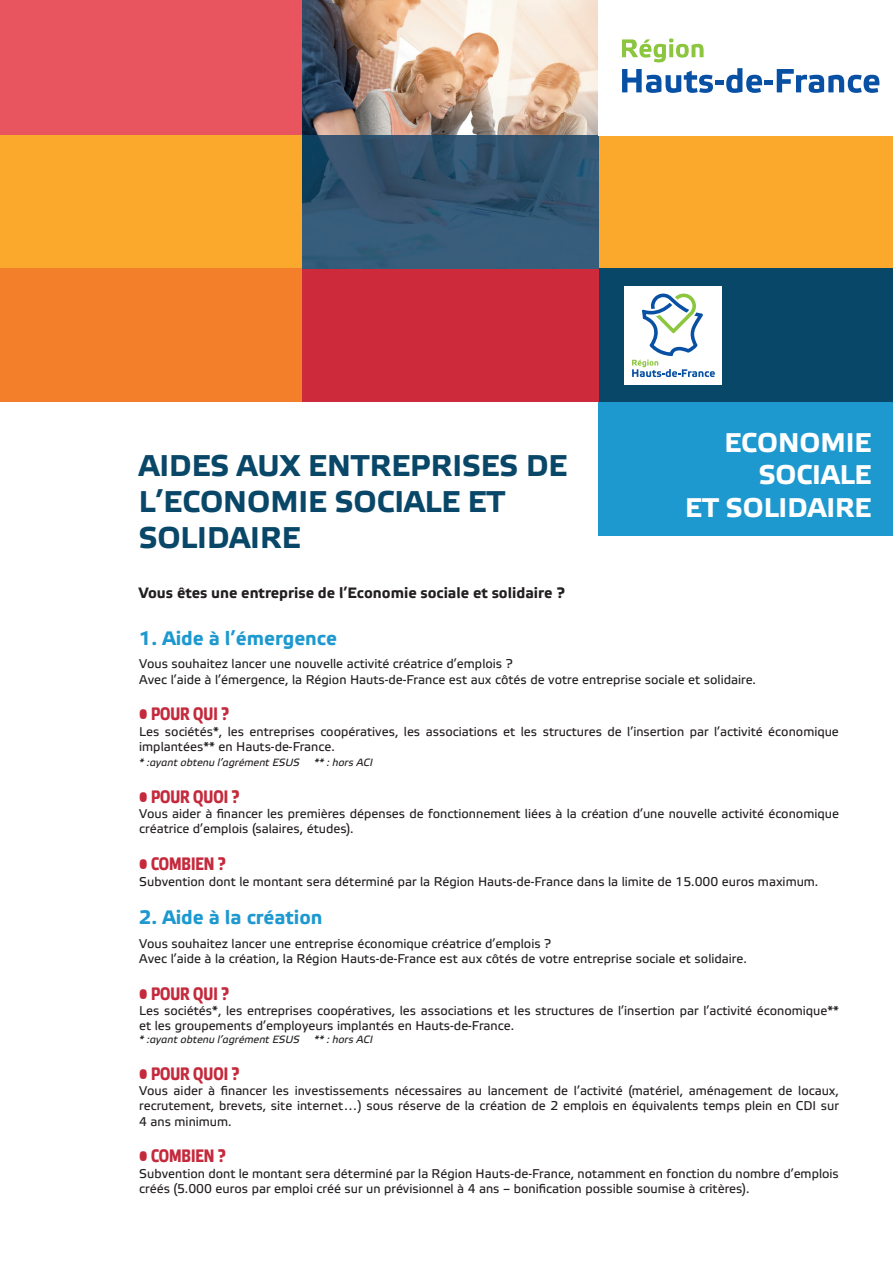
<style>
.page{position:relative;width:893px;height:1263px;background:#fff}
.page>*{position:absolute;margin:0;border:0;box-sizing:border-box;transform-origin:0 0}
.t1{font:700 30px/36px "Etelka Text";color:#094768}
.t2{font:700 27px/32.4px "Etelka Text";color:#fff;text-align:right}
.t3{font:700 19.5px "Etelka Text";color:#1e99cf}
.t4{font:700 18px "Etelka Narrow Text";color:#c4293c}
.t5{font:700 15px "Etelka Text";color:#231f20}
.t6{font:12.75px/15.3px "Etelka Text";color:#231f20}
.t7{font:italic 10.5px "Etelka Text";color:#231f20}
</style>
<div class="page">
<div style="left:599px;top:136px;width:294px;height:133px;background:#faa92c"></div>
<div style="left:598px;top:268px;width:295px;height:134px;background:#094768"></div>
<img style="left:302px;top:0;width:296px;height:136px">
<div style="left:0;top:0;width:302px;height:135px;background:#e8555f"></div>
<div style="left:598px;top:402px;width:295px;height:133px;background:#1e99cf"></div>
<div style="left:301px;top:268px;width:298px;height:134px;background:#cd2b3c"></div>
<img style="left:302px;top:136px;width:297px;height:132px">
<div style="left:0;top:135px;width:302px;height:133px;background:#faa92c"></div>
<div style="left:0;top:268px;width:302px;height:134px;background:#f47f2b"></div>
<svg style="left:622px;top:39px;width:81px;height:23px"></svg>
<svg style="left:622px;top:69px;width:91px;height:24px"></svg>
<div style="left:715px;top:80px;width:9px;height:5px;background:#0850a3"></div>
<svg style="left:726px;top:68px;width:36px;height:25px"></svg>
<div style="left:764px;top:80px;width:9px;height:5px;background:#0850a3"></div>
<svg style="left:777px;top:69px;width:103px;height:24px"></svg>
<div style="left:625px;top:286px;width:97px;height:98px;background:#fff"></div>
<svg style="left:632px;top:294px;width:83px;height:83px"></svg>
<h2 class="t2" style="left:685px;top:427px;width:188px">ECONOMIE<br>SOCIALE<br>ET SOLIDAIRE</h2>
<h1 class="t1" style="left:139px;top:448px;width:430px">AIDES AUX ENTREPRISES DE<br>L’ECONOMIE SOCIALE ET<br>SOLIDAIRE</h1>
<p class="t5" style="left:139px;top:583px;width:428px">Vous êtes une entreprise de l’Economie sociale et solidaire ?</p>
<h3 class="t3" style="left:139px;top:626px;width:199px">1. Aide à l’émergence</h3>
<p class="t6" style="left:139px;top:657px;width:618px">Vous souhaitez lancer une nouvelle activité créatrice d’emplois ?<br>Avec l’aide à l’émergence, la Région Hauts-de-France est aux côtés de votre entreprise sociale et solidaire.</p>
<h3 class="t4" style="left:139px;top:704px;width:91px">• POUR QUI ?</h3>
<p class="t6" style="left:139px;top:724px;width:701px">Les sociétés*, les entreprises coopératives, les associations et les structures de l’insertion par l’activité économique implantées** en Hauts-de-France.</p>
<p class="t7" style="left:139px;top:756px;width:162px">* :ayant obtenu l’agrément ESUS</p>
<p class="t7" style="left:314px;top:756px;width:60px">** : hors ACI</p>
<h3 class="t4" style="left:139px;top:786px;width:102px">• POUR QUOI ?</h3>
<p class="t6" style="left:139px;top:806px;width:701px">Vous aider à financer les premières dépenses de fonctionnement liées à la création d’une nouvelle activité économique créatrice d’emplois (salaires, études).</p>
<h3 class="t4" style="left:139px;top:854px;width:88px">• COMBIEN ?</h3>
<p class="t6" style="left:139px;top:874px;width:681px">Subvention dont le montant sera déterminé par la Région Hauts-de-France dans la limite de 15.000 euros maximum.</p>
<h3 class="t3" style="left:139px;top:905px;width:185px">2. Aide à la création</h3>
<p class="t6" style="left:139px;top:936px;width:609px">Vous souhaitez lancer une entreprise économique créatrice d’emplois ?<br>Avec l’aide à la création, la Région Hauts-de-France est aux côtés de votre entreprise sociale et solidaire.</p>
<h3 class="t4" style="left:139px;top:983px;width:91px">• POUR QUI ?</h3>
<p class="t6" style="left:139px;top:1003px;width:701px">Les sociétés*, les entreprises coopératives, les associations et les structures de l’insertion par l’activité économique** et les groupements d’employeurs implantés en Hauts-de-France.</p>
<p class="t7" style="left:139px;top:1033px;width:162px">* :ayant obtenu l’agrément ESUS</p>
<p class="t7" style="left:314px;top:1033px;width:60px">** : hors ACI</p>
<h3 class="t4" style="left:139px;top:1063px;width:102px">• POUR QUOI ?</h3>
<p class="t6" style="left:139px;top:1083px;width:701px;text-align:justify">Vous aider à financer les investissements nécessaires au lancement de l’activité (matériel, aménagement de locaux, recrutement, brevets, site internet…) sous réserve de la création de 2 emplois en équivalents temps plein en CDI sur 4 ans minimum.</p>
<h3 class="t4" style="left:139px;top:1146px;width:88px">• COMBIEN ?</h3>
<p class="t6" style="left:139px;top:1166px;width:701px">Subvention dont le montant sera déterminé par la Région Hauts-de-France, notamment en fonction du nombre d’emplois créés (5.000 euros par emploi créé sur un prévisionnel à 4 ans – bonification possible soumise à critères).</p>
</div>
